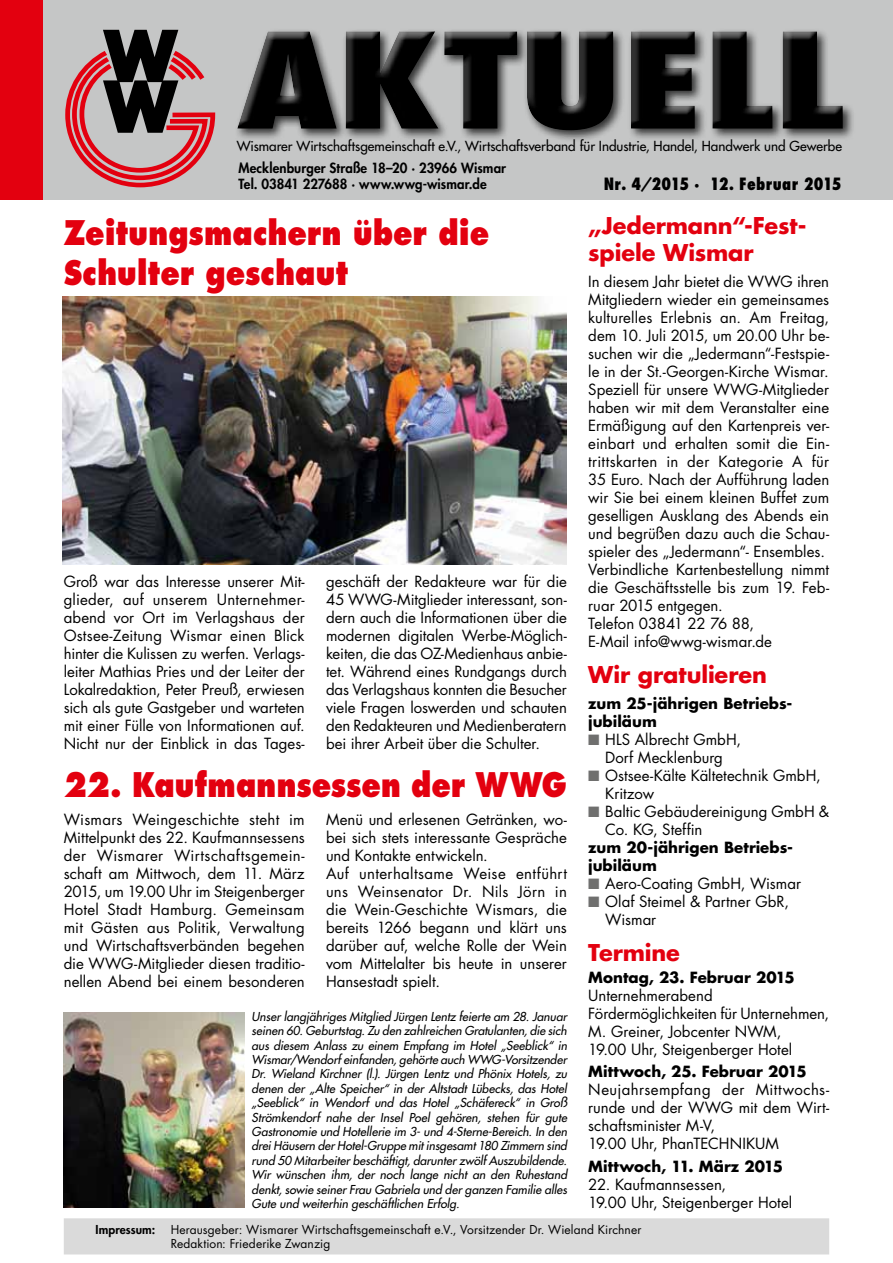
<style>
.page{position:relative;width:893px;height:1263px;background:#fff}
.page>*{position:absolute;margin:0;border:0;box-sizing:border-box;transform-origin:0 0}
.t1{font:800 33px/39.6px "Futura";letter-spacing:.005em;color:#e3000f;scale:.85 1}
.t2{font:700 22.5px/27px "Futura";letter-spacing:-.005em;color:#e3000f}
.t3{font:800 condensed 16.5px "Futura";letter-spacing:.01em;color:#000}
.t4{font:15px/18px "Futura";color:#000}
.t5{font:700 15px/18px "Futura";color:#000}
.t6{font:800 13.65px/16.4px "Futura";letter-spacing:.005em;color:#000}
.t7{font:13.5px "Futura";color:#000}
.t8{font:italic 12px/14.4px "Futura";letter-spacing:.005em;color:#000;text-align:justify}
.t9{font:12px/13.5px "Futura";letter-spacing:.01em;color:#000}
.t10{font:800 12px "Futura";letter-spacing:.005em;color:#000}
.s1{color:#6f6f6e}
</style>
<div class="page">
<div style="left:43px;top:0;width:850px;height:200px;background:#c5c6c6"></div>
<div style="left:0;top:0;width:43px;height:200px;background:#e3000f"></div>
<svg style="left:65px;top:29px;width:151px;height:159px"></svg>
<div style="left:230px;top:26px;width:622px;height:114px;background:#000;opacity:.6"></div>
<div style="left:64px;top:1218px;width:765px;height:36px;background:#dadada;border:2px solid #dadada"></div>
<img style="left:62px;top:297px;width:505px;height:268px">
<img style="left:64px;top:1012px;width:181px;height:196px">
<p class="t7" style="left:237px;top:137px;width:607px">Wismarer Wirtschaftsgemeinschaft e.V., Wirtschaftsverband für Industrie, Handel, Handwerk und Gewerbe</p>
<p class="t3" style="left:604px;top:174px;width:239px">Nr. 4/2015 · 12. Februar 2015</p>
<p class="t6" style="left:238px;top:159px;width:269px">Mecklenburger Straße 18–20 · 23966 Wismar<br>Tel. 03841 227688 · www.wwg-wismar.de</p>
<h1 class="t1" style="left:64px;top:213px;width:502px">Zeitungsmachern über die<br>Schulter geschaut</h1>
<p class="t4" style="left:64px;top:572px;width:242px;text-align:justify">Groß war das Interesse unserer Mit&shy;glieder, auf unserem Unternehmer&shy;abend vor Ort im Verlagshaus der Ostsee-Zeitung Wismar einen Blick hinter die Kulissen zu werfen. Verlags&shy;leiter Mathias Pries und der Leiter der Lokalredaktion, Peter Preuß, erwiesen sich als gute Gastgeber und warteten mit einer Fülle von Informationen auf.<br>Nicht nur der Einblick in das Tages-</p>
<p class="t4" style="left:326px;top:572px;width:242px;text-align:justify">geschäft der Redakteure war für die 45 WWG-Mitglieder interessant, son&shy;dern auch die Informationen über die modernen digitalen Werbe-Möglich&shy;keiten, die das OZ-Medienhaus anbie&shy;tet. Während eines Rundgangs durch das Verlagshaus konnten die Besucher viele Fragen loswerden und schauten den Redakteuren und Medienberatern bei ihrer Arbeit über die Schulter.</p>
<h1 class="t1" style="left:64px;top:766px;width:593px">22. Kaufmannsessen der WWG</h1>
<p class="t4" style="left:64px;top:810px;width:242px;text-align:justify">Wismars Weingeschichte steht im Mittelpunkt des 22. Kaufmannsessens der Wismarer Wirtschaftsgemein&shy;schaft am Mittwoch, dem 11. März 2015, um 19.00 Uhr im Steigenberger Hotel Stadt Hamburg. Gemeinsam mit Gästen aus Politik, Verwaltung und Wirtschaftsverbänden begehen die WWG-Mitglieder diesen traditio&shy;nellen Abend bei einem besonderen</p>
<p class="t4" style="left:326px;top:810px;width:242px">Menü und erlesenen Getränken, wo&shy;bei sich stets interessante Gespräche und Kontakte entwickeln.<br>Auf unterhaltsame Weise entführt uns Weinsenator Dr. Nils Jörn in die Wein-Geschichte Wismars, die bereits 1266 begann und klärt uns darüber auf, welche Rolle der Wein vom Mittelalter bis heute in unserer<br>Hansestadt spielt.</p>
<p class="t8" style="left:252px;top:1009px;width:317px">Unser langjähriges Mitglied Jürgen Lentz feierte am 28. Januar seinen 60. Geburtstag. Zu den zahlreichen Gratulanten, die sich aus diesem Anlass zu einem Empfang im Hotel „Seeblick“ in Wismar/Wendorf einfanden, gehörte auch WWG-Vorsitzender Dr. Wieland Kirchner (l.). Jürgen Lentz und Phönix Hotels, zu denen der „Alte Speicher“ in der Altstadt Lübecks, das Hotel „Seeblick“ in Wendorf und das Hotel „Schäfereck“ in Groß Strömkendorf nahe der Insel Poel gehören, stehen für gute Gastronomie und Hotellerie im 3- und 4-Sterne-Bereich. In den drei Häusern der Hotel-Gruppe mit insgesamt 180 Zimmern sind rund 50 Mitarbeiter beschäftigt, darunter zwölf Auszubildende.<br>Wir wünschen ihm, der noch lange nicht an den Ruhestand denkt, sowie seiner Frau Gabriela und der ganzen Familie alles Gute und weiterhin geschäftlichen Erfolg.</p>
<h2 class="t2" style="left:588px;top:211px;width:220px">„Jedermann“-Fest&shy;spiele Wismar</h2>
<p class="t4" style="left:588px;top:272px;width:242px">In diesem Jahr bietet die WWG ihren Mitgliedern wieder ein gemeinsames kulturelles Erlebnis an. Am Freitag, dem 10. Juli 2015, um 20.00 Uhr be&shy;suchen wir die „Jedermann“-Festspie&shy;le in der St.-Georgen-Kirche Wismar.<br>Speziell für unsere WWG-Mitglieder haben wir mit dem Veranstalter eine Ermäßigung auf den Kartenpreis ver&shy;einbart und erhalten somit die Ein&shy;trittskarten in der Kategorie A für 35 Euro. Nach der Aufführung laden wir Sie bei einem kleinen Buffet zum geselligen Ausklang des Abends ein und begrüßen dazu auch die Schau&shy;spieler des „Jedermann“- Ensembles.<br>Verbindliche Kartenbestellung nimmt die Geschäftsstelle bis zum 19. Feb&shy;ruar 2015 entgegen.<br>Telefon 03841 22 76 88,<br>E-Mail info@wwg-wismar.de</p>
<h2 class="t2" style="left:588px;top:660px;width:180px">Wir gratulieren</h2>
<p class="t5" style="left:588px;top:694px;width:206px">zum 25-jährigen Betriebs&shy;jubiläum</p>
<p class="t4" style="left:588px;top:730px;width:154px;text-align:center"><span class="s1">■</span> HLS Albrecht GmbH,<br>Dorf Mecklenburg</p>
<p class="t4" style="left:605px;top:766px;width:217px;text-indent:-17px"><span class="s1">■</span> Ostsee-Kälte Kältetechnik GmbH,<br>Kritzow</p>
<p class="t4" style="left:605px;top:802px;width:225px;text-indent:-17px"><span class="s1">■</span> Baltic Gebäudereinigung GmbH &amp;<br>Co. KG, Steffin</p>
<p class="t5" style="left:588px;top:838px;width:206px">zum 20-jährigen Betriebs&shy;jubiläum</p>
<p class="t4" style="left:588px;top:874px;width:214px"><span class="s1">■</span> Aero-Coating GmbH, Wismar</p>
<p class="t4" style="left:605px;top:892px;width:185px;text-indent:-17px"><span class="s1">■</span> Olaf Steimel &amp; Partner GbR,<br>Wismar</p>
<h2 class="t2" style="left:588px;top:938px;width:93px">Termine</h2>
<p class="t5" style="left:588px;top:968px;width:208px">Montag, 23. Februar 2015</p>
<p class="t4" style="left:588px;top:986px;width:242px">Unternehmerabend<br>Fördermöglichkeiten für Unternehmen,<br>M. Greiner, Jobcenter NWM,<br>19.00 Uhr, Steigenberger Hotel</p>
<p class="t5" style="left:588px;top:1062px;width:220px">Mittwoch, 25. Februar 2015</p>
<p class="t4" style="left:588px;top:1080px;width:242px">Neujahrsempfang der Mittwochs&shy;runde und der WWG mit dem Wirt&shy;schaftsminister M-V,<br>19.00 Uhr, PhanTECHNIKUM</p>
<p class="t5" style="left:588px;top:1156px;width:197px">Mittwoch, 11. März 2015</p>
<p class="t4" style="left:588px;top:1175px;width:205px">22. Kaufmannsessen,<br>19.00 Uhr, Steigenberger Hotel</p>
<p class="t10" style="left:96px;top:1222px;width:61px">Impressum:</p>
<p class="t9" style="left:171px;top:1223px;width:472px">Herausgeber: Wismarer Wirtschaftsgemeinschaft e.V., Vorsitzender Dr. Wieland Kirchner<br>Redaktion: Friederike Zwanzig</p>
</div>
